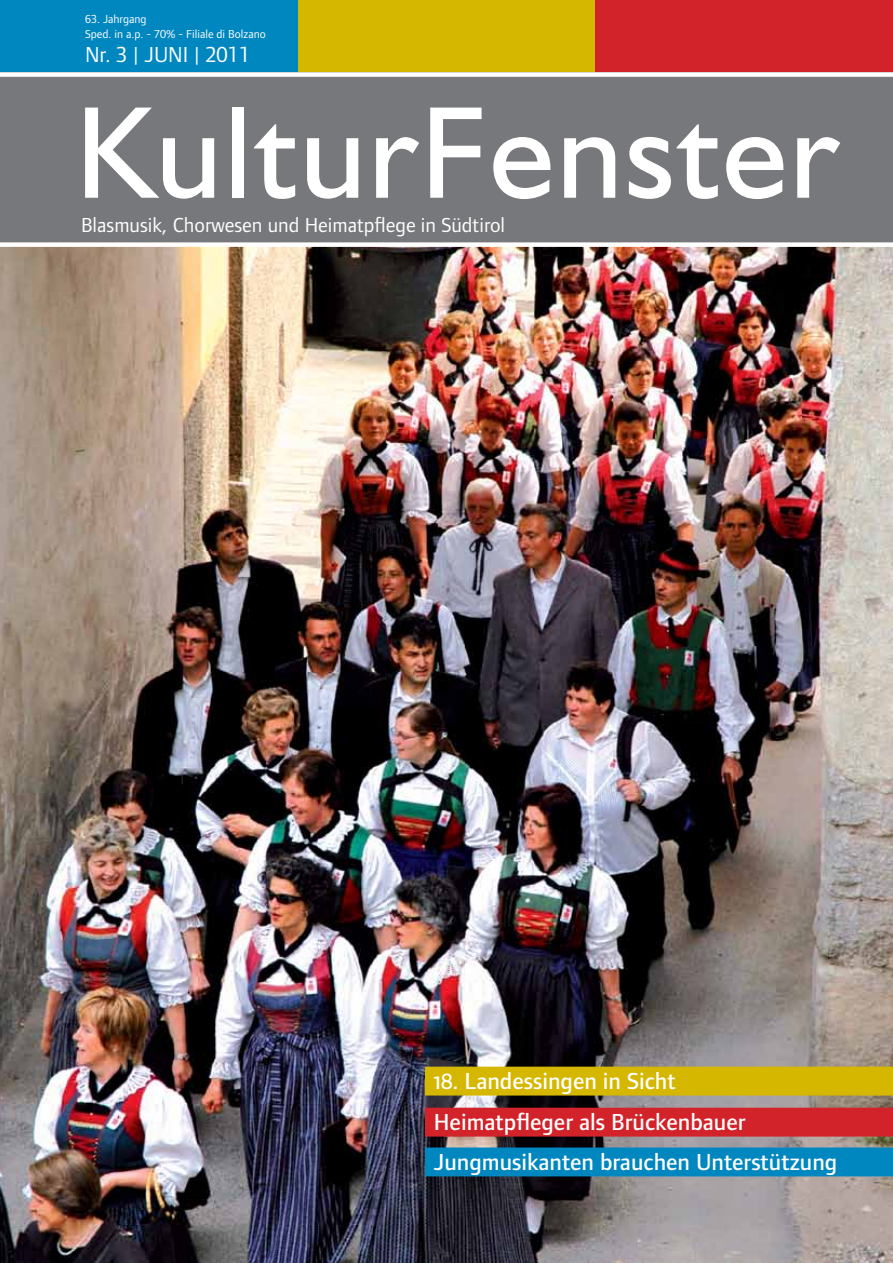
<style>
.page{position:relative;width:893px;height:1263px;background:#fff}
.page>*{position:absolute;margin:0;border:0;box-sizing:border-box;transform-origin:0 0}
.t1{font:132px "Humanist 521 BT";letter-spacing:.02em;color:#fff}
.t2{font:24px/40.5px "Foundry Form Sans Medium OSF";color:#fff}
.t3{font:22.5px "Foundry Form Sans";color:#fff}
.t4{font:21px "Foundry Form Sans";color:#fff}
.t5{font:12px/15px "Foundry Form Sans";color:#fff}
</style>
<div class="page">
<img style="left:0;top:247px;width:893px;height:1016px">
<div style="left:0;top:0;width:298px;height:72px;background:#0087bf"></div>
<div style="left:298px;top:0;width:297px;height:72px;background:#d5b700"></div>
<div style="left:595px;top:0;width:298px;height:72px;background:#d2232a"></div>
<div style="left:0;top:72px;width:893px;height:170px;background:#77787b"></div>
<div style="left:0;top:72px;width:893px;height:5px;background:#fff"></div>
<div style="left:425px;top:1067px;width:468px;height:28px;background:#d5b700"></div>
<div style="left:425px;top:1108px;width:468px;height:28px;background:#d2232a"></div>
<div style="left:425px;top:1147px;width:468px;height:29px;background:#0087bf"></div>
<p class="t5" style="left:85px;top:11px;width:182px">63. Jahrgang<br>Sped. in a.p. - 70% - Filiale di Bolzano</p>
<p class="t3" style="left:85px;top:42px;width:167px">Nr. 3 | JUNI | 2011</p>
<h1 class="t1" style="left:75px;top:71px;width:765px">KulturFenster</h1>
<p class="t4" style="left:81px;top:213px;width:426px">Blasmusik, Chorwesen und Heimatpflege in Südtirol</p>
<p class="t2" style="left:434px;top:1061px;width:405px">18. Landessingen in Sicht<br>Heimatpfleger als Brückenbauer<br>Jungmusikanten brauchen Unterstützung</p>
</div>
